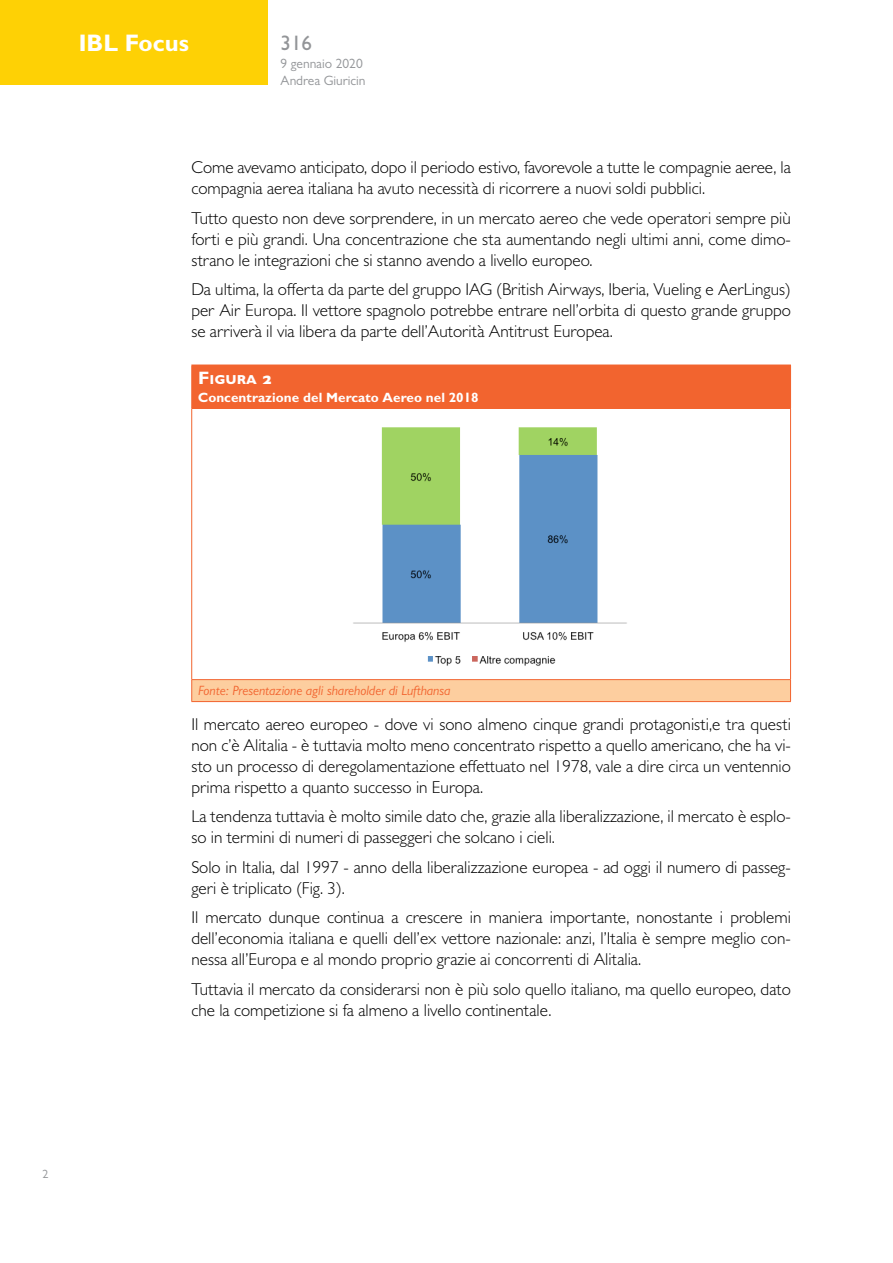
<style>
.page{position:relative;width:893px;height:1263px;background:#fff}
.page>*{position:absolute;margin:0;border:0;box-sizing:border-box;transform-origin:0 0}
.t1{font:700 24px "Gill Sans MT Pro";color:#fff}
.t2{font:500 21px "Gill Sans MT Pro";color:#939598}
.Dida_Number{font:700 18px "Gill Sans MT Pro";color:#fff;scale:1.05 1}
.Body{font:300 17.25px/21px "Gill Sans MT Pro";color:#000}
.Dida-Source{font:italic 13.5px "Gill Sans MT Pro";color:#f2642f}
.Dida_Number-2{font:700 13.5px "Gill Sans MT Pro";color:#fff}
.t3{font:13.5px "Gill Sans MT Pro";color:#939598}
.t4{font:12px "Gill Sans MT Pro";color:#939598}
</style>
<div class="page">
<div style="left:0;top:0;width:268px;height:85px;background:#fed105"></div>
<div style="left:192px;top:365px;width:598px;height:43px;background:#f2642f"></div>
<div style="left:192px;top:680px;width:598px;height:21px;background:#fdce9f"></div>
<hr style="left:191px;top:408px;width:600px;height:1px;background:#f2642f">
<hr style="left:191px;top:679px;width:600px;height:1px;background:#f2642f">
<hr style="left:191px;top:365px;width:1px;height:43px;background:#f2642f">
<hr style="left:790px;top:365px;width:1px;height:43px;background:#f2642f">
<hr style="left:191px;top:409px;width:1px;height:270px;background:#f2642f">
<hr style="left:790px;top:409px;width:1px;height:270px;background:#f2642f">
<svg style="left:191px;top:680px;width:1px;height:21px"></svg>
<svg style="left:790px;top:680px;width:1px;height:21px"></svg>
<hr style="left:191px;top:701px;width:600px;height:1px;background:#f2642f">
<img style="left:353px;top:427px;width:274px;height:239px">
<h1 class="t1" style="left:79px;top:28px;width:112px">IBL Focus</h1>
<p class="t2" style="left:281px;top:30px;width:33px">316</p>
<p class="t3" style="left:281px;top:55px;width:84px">9 gennaio 2020</p>
<p class="t3" style="left:281px;top:72px;width:86px">Andrea Giuricin</p>
<p class="Body" style="left:191px;top:157px;width:601px">Come avevamo anticipato, dopo il periodo estivo, favorevole a tutte le compagnie aeree, la compagnia aerea italiana ha avuto necessità di ricorrere a nuovi soldi pubblici.</p>
<p class="Body" style="left:191px;top:207px;width:601px;text-align:justify">Tutto questo non deve sorprendere, in un mercato aereo che vede operatori sempre più forti e più grandi. Una concentrazione che sta aumentando negli ultimi anni, come dimo&shy;strano le integrazioni che si stanno avendo a livello europeo.</p>
<p class="Body" style="left:191px;top:279px;width:601px;text-align:justify">Da ultima, la offerta da parte del gruppo IAG (British Airways, Iberia, Vueling e AerLingus) per Air Europa. Il vettore spagnolo potrebbe entrare nell’orbita di questo grande gruppo se arriverà il via libera da parte dell’Autorità Antitrust Europea.</p>
<p class="Dida_Number" style="left:198px;top:366px;width:72px">Figura 2</p>
<p class="Dida_Number-2" style="left:198px;top:389px;width:282px">Concentrazione del Mercato Aereo nel 2018</p>
<p class="t4" style="left:43px;top:1167px;width:7px">2</p>
<p class="Dida-Source" style="left:198px;top:683px;width:254px">Fonte: Presentazione agli shareholder di Lufthansa</p>
<p class="Body" style="left:191px;top:713px;width:601px;text-align:justify">Il mercato aereo europeo - dove vi sono almeno cinque grandi protagonisti,e tra questi non c’è Alitalia - è tuttavia molto meno concentrato rispetto a quello americano, che ha vi&shy;sto un processo di deregolamentazione effettuato nel 1978, vale a dire circa un ventennio prima rispetto a quanto successo in Europa.</p>
<p class="Body" style="left:191px;top:806px;width:601px">La tendenza tuttavia è molto simile dato che, grazie alla liberalizzazione, il mercato è esplo&shy;so in termini di numeri di passeggeri che solcano i cieli.</p>
<p class="Body" style="left:191px;top:856px;width:601px">Solo in Italia, dal 1997 - anno della liberalizzazione europea - ad oggi il numero di passeg&shy;geri è triplicato (Fig. 3).</p>
<p class="Body" style="left:191px;top:907px;width:601px;text-align:justify">Il mercato dunque continua a crescere in maniera importante, nonostante i problemi dell’economia italiana e quelli dell’ex vettore nazionale: anzi, l’Italia è sempre meglio con&shy;nessa all’Europa e al mondo proprio grazie ai concorrenti di Alitalia.</p>
<p class="Body" style="left:191px;top:978px;width:601px">Tuttavia il mercato da considerarsi non è più solo quello italiano, ma quello europeo, dato che la competizione si fa almeno a livello continentale.</p>
</div>
